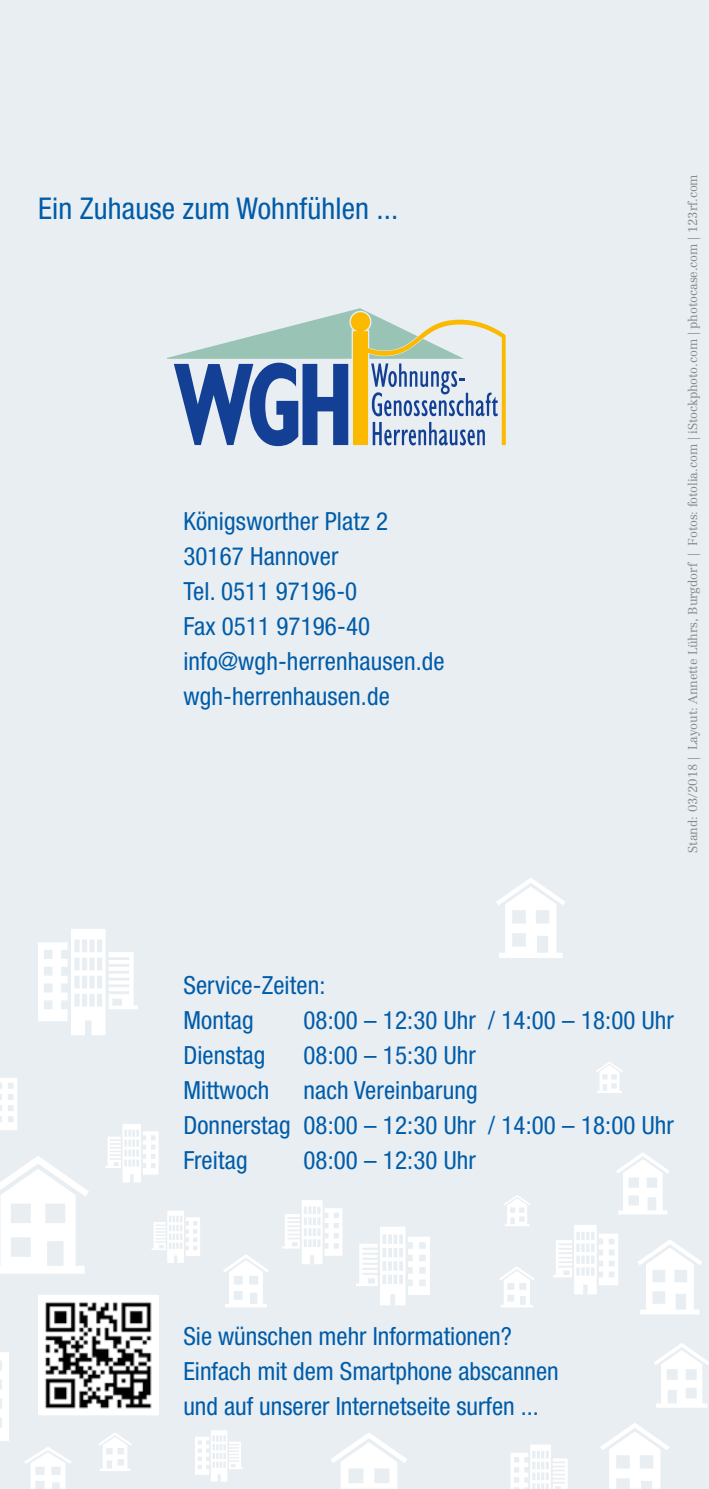
<style>
.page{position:relative;width:709px;height:1489px;background:#fff}
.page>*{position:absolute;margin:0;border:0;box-sizing:border-box;transform-origin:0 0}
.t1{font:condensed 30px "Helvetica Neue";letter-spacing:.005em;color:#005ca9}
.t2{font:condensed 25px/35px "Helvetica Neue";letter-spacing:.005em;color:#005ca9}
.t3{font:300 12.5px "Centennial LT";letter-spacing:-.005em;color:#878786}
</style>
<div class="page">
<div style="left:0;top:0;width:709px;height:1488px;background:#e8eef2"></div>
<svg style="left:167px;top:308px;width:339px;height:138px"></svg>
<img style="left:40px;top:1296px;width:117px;height:117px">
<div style="left:38px;top:1294px;width:121px;height:121px;border:1px solid #fff"></div>
<svg style="left:0;top:1352px;width:9px;height:88px"></svg>
<svg style="left:38px;top:929px;width:100px;height:106px"></svg>
<svg style="left:511px;top:1445px;width:56px;height:43px"></svg>
<svg style="left:0;top:1078px;width:17px;height:52px"></svg>
<svg style="left:553px;top:1225px;width:65px;height:69px"></svg>
<svg style="left:151px;top:1211px;width:49px;height:51px"></svg>
<svg style="left:105px;top:1124px;width:54px;height:58px"></svg>
<svg style="left:282px;top:1200px;width:60px;height:64px"></svg>
<svg style="left:356px;top:1227px;width:74px;height:78px"></svg>
<svg style="left:195px;top:1430px;width:48px;height:51px"></svg>
<svg style="left:331px;top:1433px;width:76px;height:55px"></svg>
<svg style="left:25px;top:1447px;width:46px;height:41px"></svg>
<svg style="left:223px;top:1254px;width:46px;height:53px"></svg>
<svg style="left:616px;top:1152px;width:53px;height:62px"></svg>
<svg style="left:0;top:1156px;width:89px;height:117px"></svg>
<svg style="left:638px;top:1240px;width:64px;height:74px"></svg>
<svg style="left:600px;top:1423px;width:69px;height:65px"></svg>
<svg style="left:496px;top:878px;width:69px;height:80px"></svg>
<svg style="left:499px;top:1267px;width:35px;height:40px"></svg>
<svg style="left:654px;top:1343px;width:55px;height:64px"></svg>
<svg style="left:504px;top:1195px;width:27px;height:31px"></svg>
<svg style="left:596px;top:1062px;width:27px;height:30px"></svg>
<svg style="left:99px;top:1433px;width:33px;height:37px"></svg>
<p class="t1" style="left:38px;top:191px;width:362px">Ein Zuhause zum Wohnfühlen ...</p>
<p class="t2" style="left:183px;top:503px;width:263px">Königsworther Platz 2<br>30167 Hannover<br>Tel. 0511 97196-0<br>Fax 0511 97196-40 info@wgh-herrenhausen.de wgh-herrenhausen.de</p>
<p class="t3" style="left:685px;top:852px;width:680px;rotate:-90deg">Stand: 03/2018 | Layout: Annette Lührs, Burgdorf | Fotos: fotolia.com | iStockphoto.com | photocase.com | 123rf.com</p>
<p class="t2" style="left:183px;top:967px;width:143px">Service-Zeiten:<br>Montag</p>
<p class="t2" style="left:303px;top:1002px;width:372px">08:00 – 12:30 Uhr / 14:00 – 18:00 Uhr</p>
<p class="t2" style="left:183px;top:1037px;width:84px">Dienstag</p>
<p class="t2" style="left:303px;top:1037px;width:174px">08:00 – 15:30 Uhr</p>
<p class="t2" style="left:183px;top:1072px;width:88px">Mittwoch</p>
<p class="t2" style="left:183px;top:1072px;width:492px;text-indent:120px">nach Vereinbarung<br>Donnerstag 08:00 – 12:30 Uhr / 14:00 – 18:00 Uhr<br>Freitag</p>
<p class="t2" style="left:303px;top:1142px;width:174px">08:00 – 12:30 Uhr</p>
<p class="t2" style="left:183px;top:1318px;width:377px">Sie wünschen mehr Informationen?<br>Einfach mit dem Smartphone abscannen und auf unserer Internetseite surfen ...</p>
</div>
